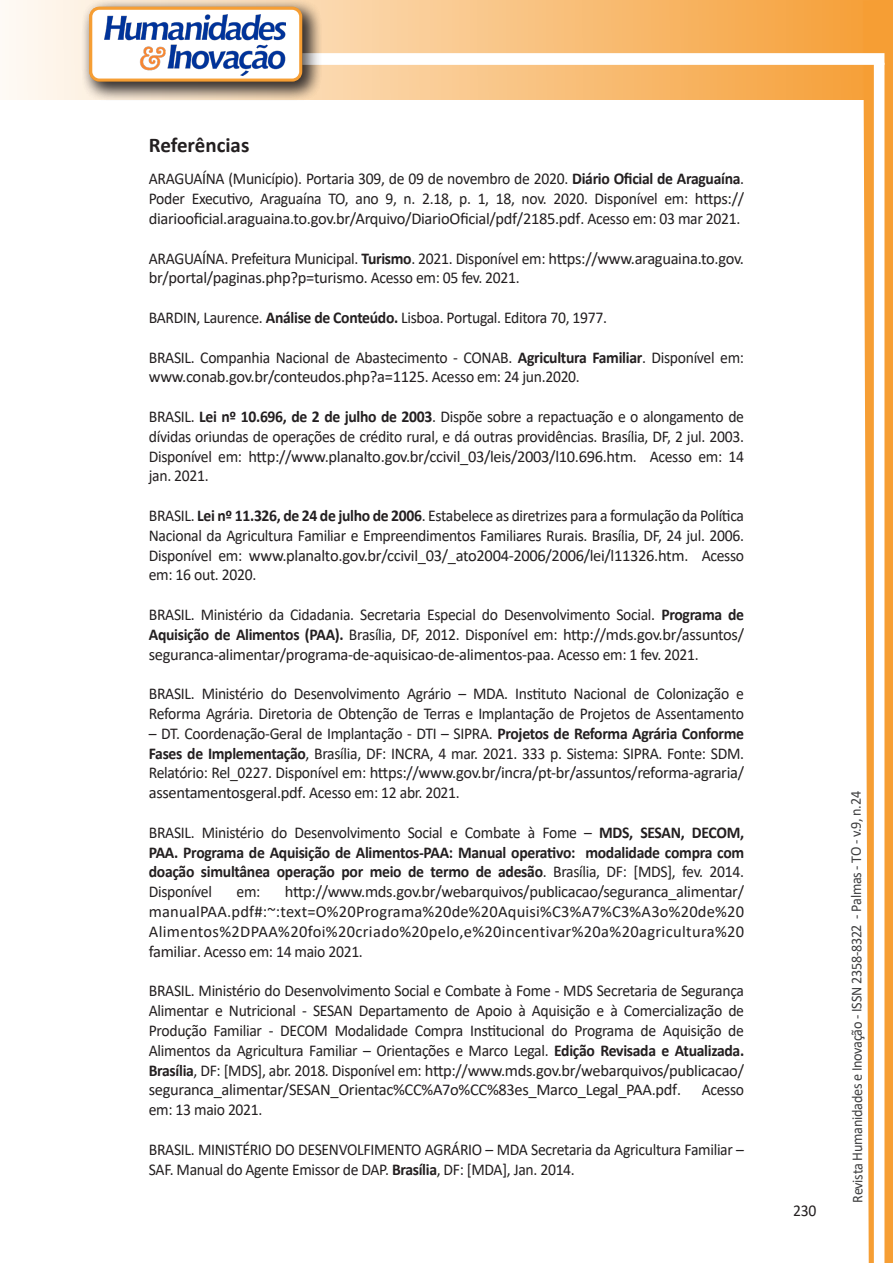
<style>
.page{position:relative;width:893px;height:1263px;background:#fff}
.page>*{position:absolute;margin:0;border:0;box-sizing:border-box;transform-origin:0 0}
.Titulo_2{font:700 21px "Calibri";color:#231f20}
.texto{font:16.5px/19.8px "Calibri";letter-spacing:-.02em;color:#231f20;text-align:justify;scale:.95 1}
.texto-2{font:16.5px/19.8px "Calibri";letter-spacing:-.02em;color:#231f20;text-align:justify}
.texto-3{font:700 16.5px/19.8px "Calibri";letter-spacing:-.02em;color:#231f20;text-align:justify;scale:.95 1}
.t1{font:15px "Calibri";letter-spacing:-.025em;color:#3e3e3f;scale:.95 1}
.s1{font-weight:700}
.s2{font-weight:400}
</style>
<div class="page">
<svg style="left:5px;top:0;width:858px;height:100px;background:#f9c484"></svg>
<div style="left:302px;top:53px;width:582px;height:12px;background:#fff;border:2px solid #fff"></div>
<svg style="left:863px;top:0;width:30px;height:1263px"></svg>
<div style="left:81px;top:0;width:241px;height:102px;background:#231f20;opacity:.75"></div>
<svg style="left:91px;top:8px;width:210px;height:72px"></svg>
<div style="left:89px;top:7px;width:213px;height:75px;border:3px solid #f69e34;border-radius:9px"></div>
<p class="Titulo_2" style="left:149px;top:130px;width:102px">Referências</p>
<p class="texto" style="left:149px;top:169px;width:628px">ARAGUAÍNA (Município). Portaria 309, de 09 de novembro de 2020. <span class="s1">Diário Oficial de Araguaína</span>.<br>Poder Executivo, Araguaína TO, ano 9, n. 2.18, p. 1, 18, nov. 2020. Disponível em: https:// diariooficial.araguaina.to.gov.br/Arquivo/DiarioOficial/pdf/2185.pdf. Acesso em: 03 mar 2021.</p>
<p class="texto" style="left:149px;top:248px;width:628px">ARAGUAÍNA. Prefeitura Municipal. <span class="s1">Turismo</span>. 2021. Disponível em: https://www.araguaina.to.gov. br/portal/paginas.php?p=turismo. Acesso em: 05 fev. 2021.</p>
<p class="texto" style="left:149px;top:307px;width:484px">BARDIN, Laurence. <span class="s1">Análise de Conteúdo.</span> Lisboa. Portugal. Editora 70, 1977.</p>
<p class="texto" style="left:149px;top:347px;width:628px">BRASIL. Companhia Nacional de Abastecimento - CONAB. <span class="s1">Agricultura Familiar</span>. Disponível em: www.conab.gov.br/conteudos.php?a=1125. Acesso em: 24 jun.2020.</p>
<p class="texto" style="left:149px;top:406px;width:628px">BRASIL. <span class="s1">Lei nº 10.696, de 2 de julho de 2003</span>. Dispõe sobre a repactuação e o alongamento de dívidas oriundas de operações de crédito rural, e dá outras providências. Brasília, DF, 2 jul. 2003.<br>Disponível em: http://www.planalto.gov.br/ccivil_03/leis/2003/l10.696.htm. Acesso em: 14 jan. 2021.</p>
<p class="texto" style="left:149px;top:505px;width:628px">BRASIL. <span class="s1">Lei nº 11.326, de 24 de julho de 2006</span>. Estabelece as diretrizes para a formulação da Política Nacional da Agricultura Familiar e Empreendimentos Familiares Rurais. Brasília, DF, 24 jul. 2006.<br>Disponível em: www.planalto.gov.br/ccivil_03/_ato2004-2006/2006/lei/l11326.htm. Acesso em: 16 out. 2020.</p>
<p class="texto" style="left:149px;top:604px;width:628px">BRASIL. Ministério da Cidadania. Secretaria Especial do Desenvolvimento Social. <span class="s1">Programa de Aquisição de Alimentos (PAA).</span> Brasília, DF, 2012. Disponível em: http://mds.gov.br/assuntos/ seguranca-alimentar/programa-de-aquisicao-de-alimentos-paa. Acesso em: 1 fev. 2021.</p>
<p class="texto" style="left:149px;top:683px;width:628px">BRASIL. Ministério do Desenvolvimento Agrário – MDA. Instituto Nacional de Colonização e<br>Reforma Agrária. Diretoria de Obtenção de Terras e Implantação de Projetos de Assentamento</p>
<p class="texto" style="left:149px;top:723px;width:628px">– DT. Coordenação-Geral de Implantação - DTI – SIPRA. <span class="s1">Projetos de Reforma Agrária Conforme Fases de Implementação</span>, Brasília, DF: INCRA, 4 mar. 2021. 333 p. Sistema: SIPRA. Fonte: SDM.<br>Relatório: Rel_0227. Disponível em: https://www.gov.br/incra/pt-br/assuntos/reforma-agraria/ assentamentosgeral.pdf. Acesso em: 12 abr. 2021.</p>
<p class="texto-3" style="left:149px;top:822px;width:628px"><span class="s2">BRASIL. Ministério do Desenvolvimento Social e Combate à Fome –</span> MDS, SESAN, DECOM, PAA. Programa de Aquisição de Alimentos-PAA: Manual operativo: modalidade compra com doação simultânea operação por meio de termo de adesão<span class="s2">. Brasília, DF: [MDS], fev. 2014.<br>Disponível</span></p>
<p class="texto-2" style="left:149px;top:881px;width:597px;text-indent:136px">http://www.mds.gov.br/webarquivos/publicacao/seguranca_alimentar/ manualPAA.pdf#:~:text=O%20Programa%20de%20Aquisi%C3%A7%C3%A3o%20de%20<br>Alimentos%2DPAA%20foi%20criado%20pelo,e%20incentivar%20a%20agricultura%20 familiar. Acesso em: 14 maio 2021.</p>
<p class="texto" style="left:149px;top:980px;width:628px">BRASIL. Ministério do Desenvolvimento Social e Combate à Fome - MDS Secretaria de Segurança Alimentar e Nutricional - SESAN Departamento de Apoio à Aquisição e à Comercialização de Produção Familiar - DECOM Modalidade Compra Institucional do Programa de Aquisição de Alimentos da Agricultura Familiar – Orientações e Marco Legal. <span class="s1">Edição Revisada e Atualizada.<br>Brasília</span>, DF: [MDS], abr. 2018. Disponível em: http://www.mds.gov.br/webarquivos/publicacao/ seguranca_alimentar/SESAN_Orientac%CC%A7o%CC%83es_Marco_Legal_PAA.pdf.</p>
<p class="texto" style="left:236px;top:881px;width:27px">em:</p>
<p class="texto" style="left:702px;top:1079px;width:46px">Acesso</p>
<p class="texto" style="left:149px;top:1099px;width:121px">em: 13 maio 2021.</p>
<p class="texto" style="left:149px;top:1139px;width:628px">BRASIL. MINISTÉRIO DO DESENVOLFIMENTO AGRÁRIO – MDA Secretaria da Agricultura Familiar –<br>SAF. Manual do Agente Emissor de DAP. <span class="s1">Brasília</span>, DF: [MDA], Jan. 2014.</p>
<p class="texto" style="left:793px;top:1200px;width:26px">230</p>
<p class="t1" style="left:846px;top:1203px;width:435px;rotate:-90deg">Revista Humanidades e Inovação - ISSN 2358-8322 - Palmas - TO - v.9, n.24</p>
</div>
